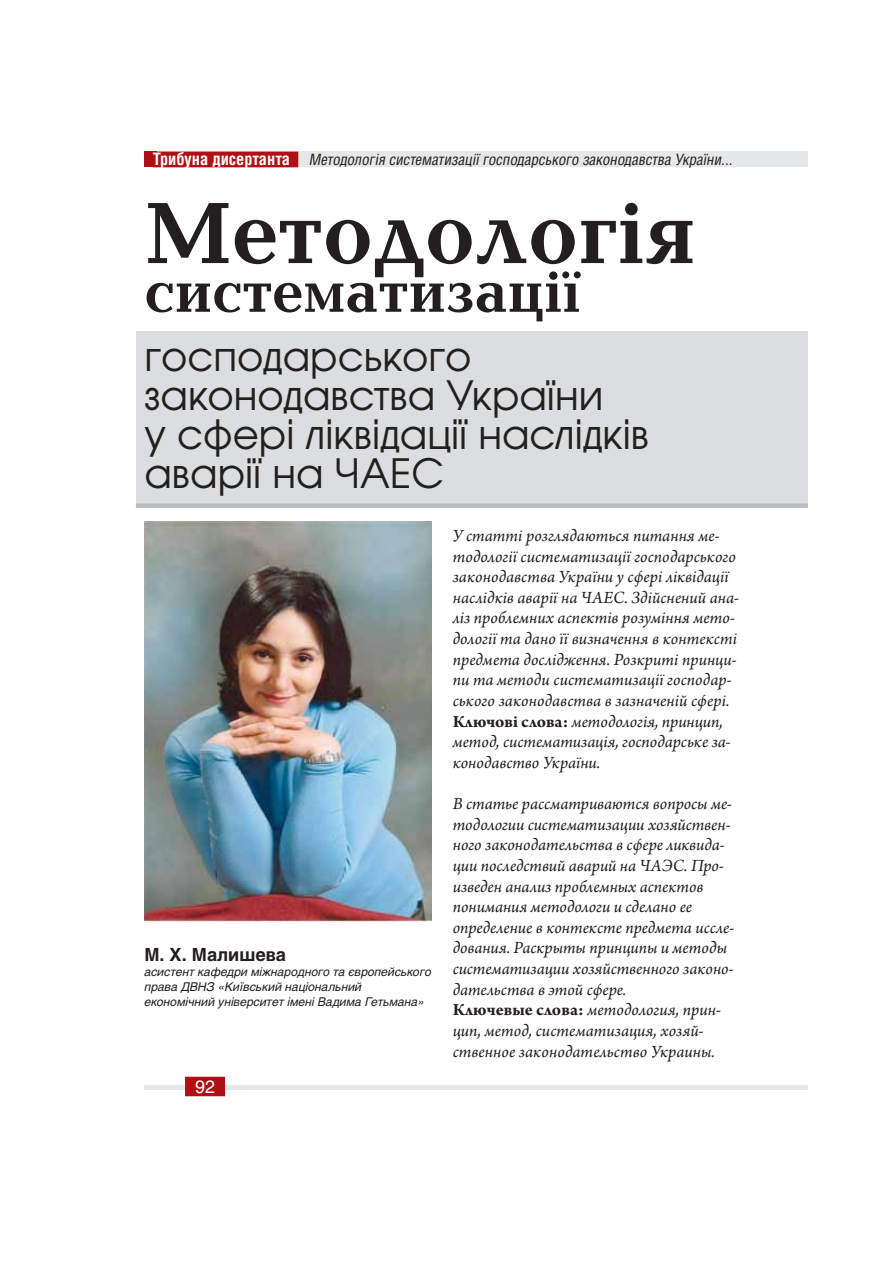
<style>
.page{position:relative;width:893px;height:1263px;background:#fff}
.page>*{position:absolute;margin:0;border:0;box-sizing:border-box;transform-origin:0 0}
.t1{font:700 89.7px "Baltica C";color:#231f20}
.t2{font:700 60px "Baltica C";color:#231f20}
.t3{font:40.35px/39px "AG Avalanche C";color:#231f20}
.t4{font:italic 18px/20.7px "Arno Pro";color:#231f20}
.t5{font:700 18px "Helios C";color:#231f20}
.t6{font:18px "AG Letterica C";color:#fff}
.t7{font:italic 15px "AG Letterica Condensed C";color:#231f20}
.t8{font:italic 12px/15px "Helios C";color:#231f20}
.s1{font-weight:700;font-style:normal;font-size:16.5px;color:#fff}
.s2{font-weight:700;font-style:normal}
</style>
<div class="page">
<div style="left:144px;top:152px;width:664px;height:15px;background:#e6e7e8"></div>
<div style="left:144px;top:152px;width:13px;height:15px;background:#af1015"></div>
<hr style="left:144px;top:1086px;width:664px;height:4px;background:#e6e7e8">
<div style="left:185px;top:1077px;width:40px;height:19px;background:#af1015"></div>
<div style="left:153px;top:152px;width:145px;height:15px;background:#af1015"></div>
<div style="left:136px;top:331px;width:672px;height:177px;background:#dcddde"></div>
<div style="left:136px;top:503px;width:672px;height:5px;background:#bbbdc0"></div>
<img style="left:144px;top:522px;width:287px;height:401px">
<p class="t7" style="left:153px;top:151px;width:582px"><span class="s1">Трибуна дисертанта</span> Методологія систематизації господарського законодавства України...</p>
<h1 class="t1" style="left:144px;top:185px;width:552px">Методологія</h1>
<h2 class="t2" style="left:144px;top:260px;width:438px">систематизації</h2>
<h3 class="t3" style="left:144px;top:336px;width:506px">господарського законодавства України<br>у сфері ліквідації наслідків аварії на ЧАЕС</h3>
<p class="t5" style="left:144px;top:944px;width:143px">М. Х. Малишева</p>
<p class="t8" style="left:144px;top:964px;width:289px">асистент кафедри міжнародного та європейського права ДВНЗ «Київський національний економічний університет імені Вадима Гетьмана»</p>
<p class="t6" style="left:195px;top:1076px;width:22px">92</p>
<p class="t4" style="left:453px;top:527px;width:288px">У статті розглядаються питання ме&shy;тодології систематизації господарського законодавства України у сфері ліквідації наслідків аварії на ЧАЕС. Здійснений ана&shy;ліз проблемних аспектів розуміння мето&shy;дології та дано її визначення в контексті предмета дослідження. Розкриті принци&shy;пи та методи систематизації господар&shy;ського законодавства в зазначеній сфері.<br><span class="s2">Ключові слова:</span> методологія, принцип, метод, систематизація, господарське за&shy;конодавство України.</p>
<p class="t4" style="left:453px;top:795px;width:283px">В статье рассматриваются вопросы ме&shy;тодологии систематизации хозяйствен&shy;ного законодательства в сфере ликвида&shy;ции последствий аварий на ЧАЭС. Про&shy;изведен анализ проблемных аспектов понимания методологи и сделано ее определение в контексте предмета иссле&shy;дования. Раскрыты принципы и методы систематизации хозяйственного законо&shy;дательства в этой сфере.<br><span class="s2">Ключевые слова:</span> методология, прин&shy;цип, метод, систематизация, хозяй&shy;ственное законодательство Украины.</p>
</div>
